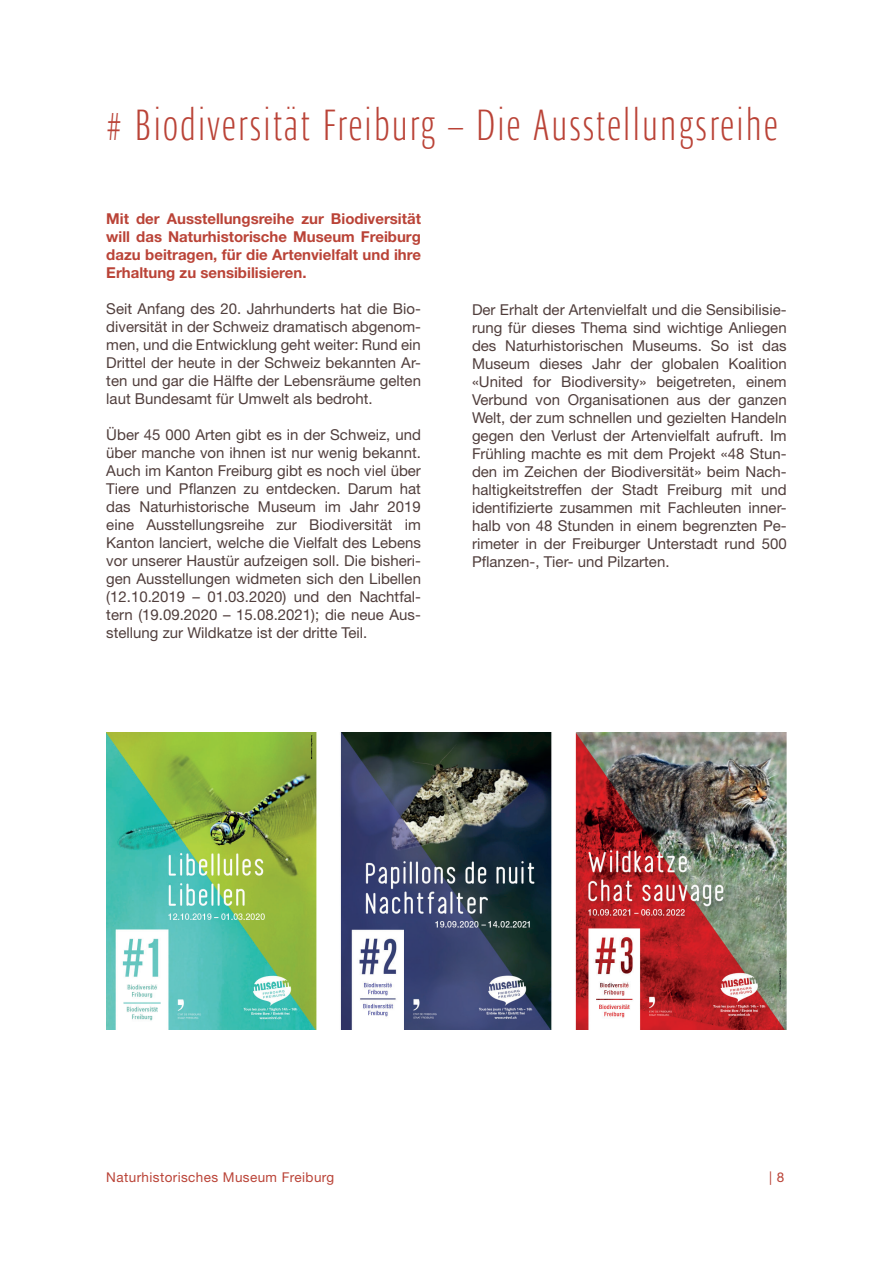
<style>
.page{position:relative;width:893px;height:1263px;background:#fff}
.page>*{position:absolute;margin:0;border:0;box-sizing:border-box;transform-origin:0 0}
.t1{font:300 45px "Ardoise Std Compact";letter-spacing:.05em;color:#ba4337}
.t2{font:15px/18px "Helvetica Neue";color:#503e3c;text-align:justify}
.t3{font:700 15px/18px "Helvetica Neue";color:#ba4337;text-align:justify}
.t4{font:13.5px "Helvetica Neue";letter-spacing:.03em;color:#ba4337}
</style>
<div class="page">
<img style="left:106px;top:733px;width:681px;height:296px">
<h1 class="t1" style="left:106px;top:99px;width:673px"># Biodiversität Freiburg – Die Ausstellungsreihe</h1>
<p class="t3" style="left:106px;top:210px;width:316px">Mit der Ausstellungsreihe zur Biodiversität will das Naturhistorische Museum Freiburg dazu beitragen, für die Artenvielfalt und ihre Erhaltung zu sensibilisieren.</p>
<p class="t2" style="left:106px;top:300px;width:316px">Seit Anfang des 20. Jahrhunderts hat die Bio&shy;diversität in der Schweiz dramatisch abgenom&shy;men, und die Entwicklung geht weiter: Rund ein Drittel der heute in der Schweiz bekannten Ar&shy;ten und gar die Hälfte der Lebensräume gelten laut Bundesamt für Umwelt als bedroht.</p>
<p class="t2" style="left:106px;top:426px;width:316px">Über 45 000 Arten gibt es in der Schweiz, und über manche von ihnen ist nur wenig bekannt.<br>Auch im Kanton Freiburg gibt es noch viel über Tiere und Pflanzen zu entdecken. Darum hat das Naturhistorische Museum im Jahr 2019 eine Ausstellungsreihe zur Biodiversität im Kanton lanciert, welche die Vielfalt des Lebens vor unserer Haustür aufzeigen soll. Die bisheri&shy;gen Ausstellungen widmeten sich den Libellen (12.10.2019 – 01.03.2020) und den Nachtfal&shy;tern (19.09.2020 – 15.08.2021); die neue Aus&shy;stellung zur Wildkatze ist der dritte Teil.</p>
<p class="t2" style="left:472px;top:300px;width:316px">Der Erhalt der Artenvielfalt und die Sensibilisie&shy;rung für dieses Thema sind wichtige Anliegen des Naturhistorischen Museums. So ist das Museum dieses Jahr der globalen Koalition «United for Biodiversity» beigetreten, einem Verbund von Organisationen aus der ganzen Welt, der zum schnellen und gezielten Handeln gegen den Verlust der Artenvielfalt aufruft. Im Frühling machte es mit dem Projekt «48 Stun&shy;den im Zeichen der Biodiversität» beim Nach&shy;haltigkeitstreffen der Stadt Freiburg mit und identifizierte zusammen mit Fachleuten inner&shy;halb von 48 Stunden in einem begrenzten Pe&shy;rimeter in der Freiburger Unterstadt rund 500<br>Pflanzen-, Tier- und Pilzarten.</p>
<p class="t4" style="left:106px;top:1169px;width:229px">Naturhistorisches Museum Freiburg</p>
<p class="t4" style="left:769px;top:1169px;width:17px">| 8</p>
</div>
